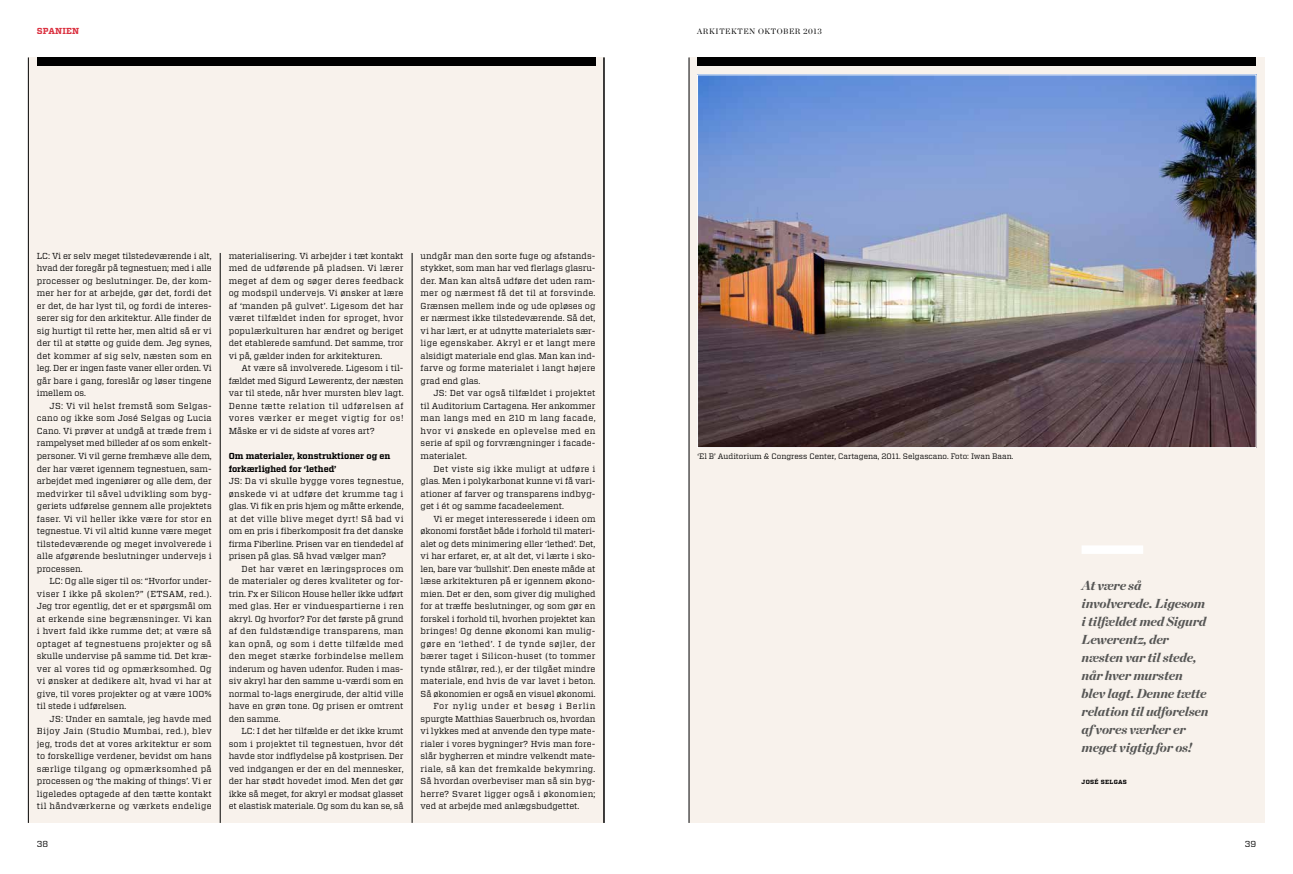
<style>
.page{position:relative;width:1293px;height:874px;background:#fff}
.page>*{position:absolute;margin:0;border:0;box-sizing:border-box;transform-origin:0 0}
.t1{font:italic 900 13px/18px "Chronicle Display";letter-spacing:-.01em;color:#575756}
.t2{font:8.7px/12.5px "Vitesse";letter-spacing:.005em;color:#000;text-align:justify}
.t3{font:8.7px "Vitesse";letter-spacing:.025em;color:#000}
.t4{font:700 8.7px/12.5px "Vitesse";color:#000}
.t5{font:8.7px "Vitesse";letter-spacing:.05em;color:#000}
.t6{font:8.7px "Vitesse";letter-spacing:.03em;color:#000}
.t7{font:8.7px "Vitesse";letter-spacing:.075em;color:#000}
.t8{font:700 8.7px "Vitesse";letter-spacing:.02em;color:#db3241}
.t9{font:7.8px "Vitesse";color:#000}
.t10{font:7.8px "Chronicle Display";letter-spacing:.075em;color:#000}
.t11{font:700 6px "Vitesse";letter-spacing:.05em;color:#000}
.s1{font-size:8px}
</style>
<div class="page">
<div style="left:689px;top:57px;width:575px;height:765px;background:#f8f2ec"></div>
<div style="left:28px;top:57px;width:576px;height:765px;background:#f8f2ec"></div>
<hr style="left:689px;top:57px;width:1px;height:765px;background:#000">
<div style="left:697px;top:57px;width:559px;height:9px;background:#000"></div>
<hr style="left:28px;top:57px;width:1px;height:765px;background:#000">
<div style="left:37px;top:57px;width:558px;height:9px;background:#000"></div>
<hr style="left:220px;top:253px;width:1px;height:569px;background:#000">
<hr style="left:412px;top:253px;width:1px;height:569px;background:#000">
<hr style="left:604px;top:57px;width:1px;height:765px;background:#000">
<div style="left:1081px;top:545px;width:62px;height:8px;background:#fff"></div>
<img style="left:699px;top:76px;width:555px;height:370px">
<p class="t8" style="left:37px;top:25px;width:44px">SPANIEN</p>
<p class="t2" style="left:37px;top:249px;width:176px">LC: Vi er selv meget tilstedeværende i alt, hvad der foregår på tegnestuen; med i alle processer og beslutninger. De, der kom&shy;mer her for at arbejde, gør det, fordi det er det, de har lyst til, og fordi de interes&shy;serer sig for den arkitektur. Alle finder de sig hurtigt til rette her, men altid så er vi der til at støtte og guide dem. Jeg synes, det kommer af sig selv, næsten som en leg. Der er ingen faste vaner eller orden. Vi går bare i gang, foreslår og løser tingene imellem os.</p>
<p class="t2" style="left:37px;top:399px;width:176px;text-align:left;text-indent:13px">JS: Vi vil helst fremstå som Selgas&shy;cano og ikke som José Selgas og Lucia Cano. Vi prøver at undgå at træde frem i rampelyset med billeder af os som enkelt&shy;personer. Vi vil gerne fremhæve alle dem, der har været igennem tegnestuen, sam&shy;arbejdet med ingeniører og alle dem, der medvirker til såvel udvikling som byg&shy;geriets udførelse gennem alle projektets faser. Vi vil heller ikke være for stor en tegnestue. Vi vil altid kunne være meget tilstedeværende og meget involverede i alle afgørende beslutninger undervejs i processen.</p>
<p class="t2" style="left:37px;top:574px;width:176px;text-indent:13px">LC: Og alle siger til os: “Hvorfor under&shy;viser I ikke på skolen?” (ETSAM, red.).<br>Jeg tror egentlig, det er et spørgsmål om at erkende sine begrænsninger. Vi kan i hvert fald ikke rumme det; at være så optaget af tegnestuens projekter og så skulle undervise på samme tid. Det kræ&shy;ver al vores tid og opmærksomhed. Og vi ønsker at dedikere alt, hvad vi har at give, til vores projekter og at være 100% til stede i udførelsen.</p>
<p class="t2" style="left:37px;top:712px;width:176px;text-indent:13px">JS: Under en samtale, jeg havde med Bijoy Jain (Studio Mumbai, red.), blev jeg, trods det at vores arkitektur er som to forskellige verdener, bevidst om hans særlige tilgang og opmærksomhed på processen og ‘the making of things’. Vi er ligeledes optagede af den tætte kontakt til håndværkerne og værkets endelige</p>
<p class="t2" style="left:229px;top:249px;width:176px">materialisering. Vi arbejder i tæt kontakt med de udførende på pladsen. Vi lærer meget af dem og søger deres feedback og modspil undervejs. Vi ønsker at lære af ‘manden på gulvet’. Ligesom det har været tilfældet inden for sproget, hvor populærkulturen har ændret og beriget det etablerede samfund. Det samme, tror vi på, gælder inden for arkitekturen.</p>
<p class="t2" style="left:229px;top:362px;width:176px;text-indent:13px">At være så involverede. Ligesom i til&shy;fældet med Sigurd Lewerentz, der næsten var til stede, når hver mursten blev lagt.<br>Denne tætte relation til udførelsen af vores værker er meget vigtig for os!<br>Måske er vi de sidste af vores art?</p>
<p class="t4" style="left:229px;top:449px;width:163px">Om materialer, konstruktioner og en forkærlighed for ‘lethed’</p>
<p class="t2" style="left:229px;top:474px;width:176px">JS: Da vi skulle bygge vores tegnestue, ønskede vi at udføre det krumme tag i glas. Vi fik en pris hjem og måtte erkende, at det ville blive meget dyrt! Så bad vi om en pris i fiberkomposit fra det danske firma Fiberline. Prisen var en tiendedel af prisen på glas. Så hvad vælger man?</p>
<p class="t2" style="left:229px;top:562px;width:176px;text-indent:13px">Det har været en læringsproces om de materialer og deres kvaliteter og for&shy;trin. Fx er Silicon House heller ikke udført med glas. Her er vinduespartierne i ren akryl. Og hvorfor? For det første på grund af den fuldstændige transparens, man kan opnå, og som i dette tilfælde med den meget stærke forbindelse mellem inderum og haven udenfor. Ruden i mas&shy;siv akryl har den samme u-værdi som en normal to-lags energirude, der altid ville have en grøn tone. Og prisen er omtrent den samme.</p>
<p class="t2" style="left:229px;top:724px;width:176px;text-indent:13px">LC: I det her tilfælde er det ikke krumt som i projektet til tegnestuen, hvor dét havde stor indflydelse på kostprisen. Der ved indgangen er der en del mennesker, der har stødt hovedet imod. Men det gør ikke så meget, for akryl er modsat glasset et elastisk materiale. Og som du kan se, så</p>
<p class="t2" style="left:420px;top:249px;width:176px">undgår man den sorte fuge og afstands&shy;stykket, som man har ved flerlags glasru&shy;der. Man kan altså udføre det uden ram&shy;mer og nærmest få det til at forsvinde.<br>Grænsen mellem inde og ude opløses og er nærmest ikke tilstedeværende. Så det, vi har lært, er at udnytte materialets sær&shy;lige egenskaber. Akryl er et langt mere alsidigt materiale end glas. Man kan ind&shy;farve og forme materialet i langt højere grad end glas.</p>
<p class="t2" style="left:420px;top:387px;width:176px;text-indent:13px">JS: Det var også tilfældet i projektet til Auditorium Cartagena. Her ankommer man langs med en 210 m lang facade, hvor vi ønskede en oplevelse med en serie af spil og forvrængninger i facade&shy;materialet.</p>
<p class="t2" style="left:420px;top:462px;width:176px;text-indent:13px">Det viste sig ikke muligt at udføre i glas. Men i polykarbonat kunne vi få vari&shy;ationer af farver og transparens indbyg&shy;get i ét og samme facadeelement.</p>
<p class="t2" style="left:433px;top:512px;width:164px">Vi er meget interesserede i ideen om</p>
<p class="t2" style="left:420px;top:524px;width:176px">økonomi forstået både i forhold til materi-</p>
<p class="t2" style="left:420px;top:537px;width:176px">alet og dets minimering eller ‘lethed’. Det,</p>
<p class="t2" style="left:420px;top:549px;width:176px">vi har erfaret, er, at alt det, vi lærte i sko-</p>
<p class="t2" style="left:420px;top:562px;width:176px">len, bare var ‘bullshit’. Den eneste måde at</p>
<p class="t2" style="left:420px;top:574px;width:176px">læse arkitekturen på er igennem økono-</p>
<p class="t2" style="left:420px;top:587px;width:176px">mien. Det er den, som giver dig mulighed</p>
<p class="t2" style="left:420px;top:599px;width:176px">for at træffe beslutninger, og som gør en</p>
<p class="t2" style="left:420px;top:612px;width:176px">forskel i forhold til, hvorhen projektet kan</p>
<p class="t3" style="left:420px;top:625px;width:176px">bringes! Og denne økonomi kan mulig-</p>
<p class="t5" style="left:420px;top:637px;width:176px">gøre en ‘lethed’. I de tynde søjler, der</p>
<p class="t3" style="left:420px;top:650px;width:176px">bærer taget i Silicon-huset (to tommer</p>
<p class="t2" style="left:420px;top:662px;width:176px">tynde stålrør, red.), er der tilgået mindre</p>
<p class="t2" style="left:420px;top:674px;width:176px">materiale, end hvis de var lavet i beton.</p>
<p class="t2" style="left:420px;top:687px;width:176px">Så økonomien er også en visuel økonomi.</p>
<p class="t7" style="left:433px;top:700px;width:164px">For nylig under et besøg i Berlin</p>
<p class="t2" style="left:420px;top:712px;width:176px">spurgte Matthias Sauerbruch os, hvordan</p>
<p class="t2" style="left:420px;top:724px;width:176px">vi lykkes med at anvende den type mate-</p>
<p class="t2" style="left:420px;top:737px;width:176px">rialer i vores bygninger? Hvis man fore-</p>
<p class="t2" style="left:420px;top:749px;width:176px">slår bygherren et mindre velkendt mate-</p>
<p class="t6" style="left:420px;top:762px;width:176px">riale, så kan det fremkalde bekymring.</p>
<p class="t2" style="left:420px;top:774px;width:176px">Så hvordan overbeviser man så sin byg-</p>
<p class="t3" style="left:420px;top:787px;width:176px">herre? Svaret ligger også i økonomien;</p>
<p class="t2" style="left:420px;top:799px;width:160px">ved at arbejde med anlægsbudgettet.</p>
<p class="t10" style="left:697px;top:25px;width:126px">ARKITEKTEN OKTOBER <span class="s1">2013</span></p>
<p class="t9" style="left:697px;top:450px;width:317px">‘El B’ Auditorium &amp; Congress Center, Cartagena, 2011. Selgascano. Foto: Iwan Baan.</p>
<h1 class="t1" style="left:1081px;top:575px;width:128px">At være så involverede. Ligesom i tilfældet med Sigurd<br>Lewerentz, der næsten var til stede, når hver mursten blev lagt. Denne tætte relation til udførelsen af vores værker er meget vigtig for os!</h1>
<p class="t11" style="left:1081px;top:777px;width:47px">JOSÉ SELGAS</p>
<p class="t2" style="left:37px;top:837px;width:13px">38</p>
<p class="t2" style="left:1244px;top:837px;width:13px">39</p>
</div>
